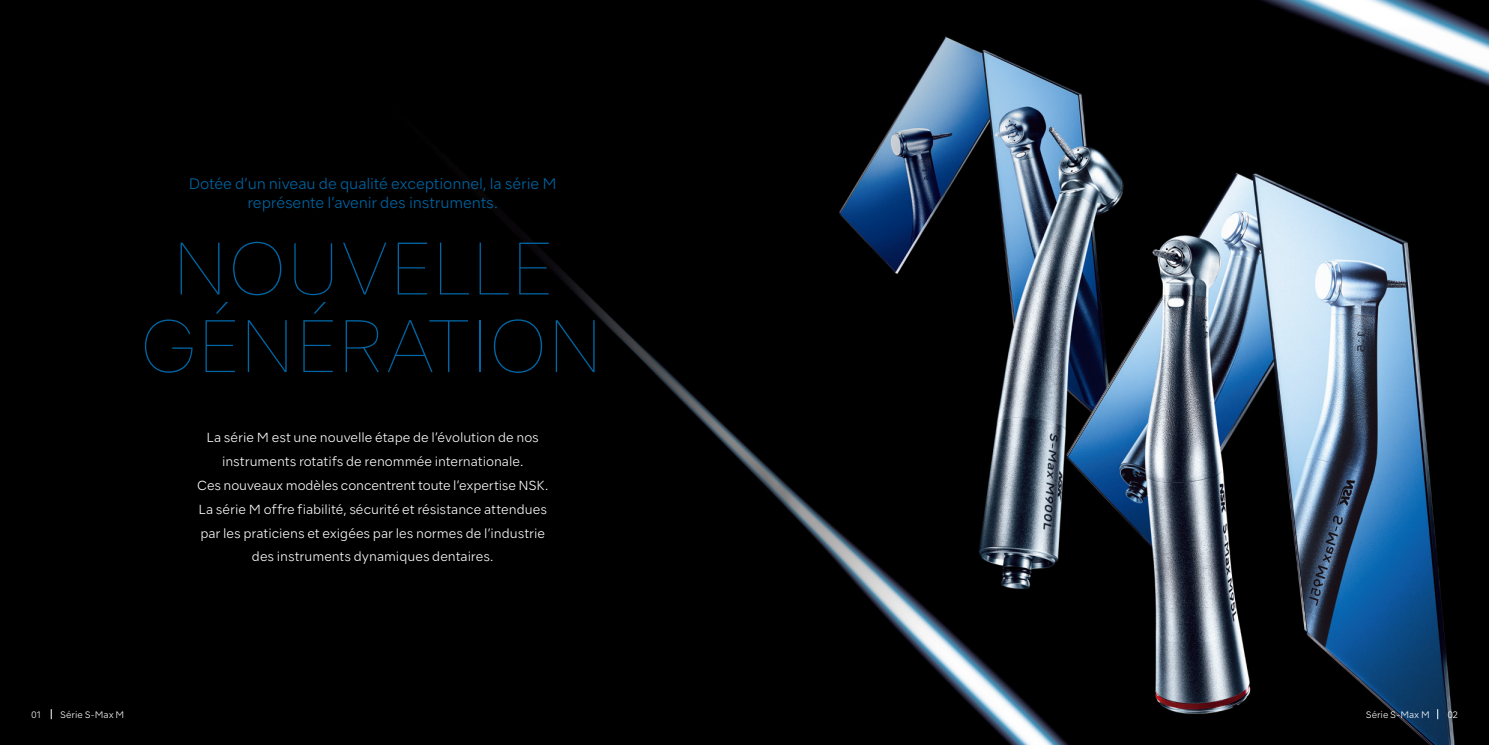
<style>
.page{position:relative;width:1489px;height:745px;background:#fff}
.page>*{position:absolute;margin:0;border:0;box-sizing:border-box;transform-origin:0 0}
.t1{font:200 70px/77.5px "NSKTSRE";letter-spacing:-.005em;color:#0066a5;text-align:center}
.t2{font:300 14.38px/18.8px "NSKTSRE";letter-spacing:-.01em;color:#0066a5;text-align:center}
.t3{font:300 12.38px/23.8px "NSKTSRE";color:#fff;text-align:center}
.t4{font:300 8.88px "NSKTSRE";color:#fff}
</style>
<div class="page">
<img style="left:0;top:0;width:1488px;height:744px">
<p class="t2" style="left:189px;top:174px;width:369px">Dotée d’un niveau de qualité exceptionnel, la série M représente l’avenir des instruments.</p>
<h1 class="t1" style="left:140px;top:229px;width:465px">NOUVELLE<br>GÉNÉRATION</h1>
<p class="t3" style="left:197px;top:425px;width:352px">La série M est une nouvelle étape de l’évolution de nos instruments rotatifs de renommée internationale.<br>Ces nouveaux modèles concentrent toute l’expertise NSK.<br>La série M offre fiabilité, sécurité et résistance attendues par les praticiens et exigées par les normes de l’industrie des instruments dynamiques dentaires.</p>
<p class="t4" style="left:31px;top:707px;width:12px">01</p>
<p class="t4" style="left:60px;top:707px;width:66px">Série S-Max M</p>
<p class="t4" style="left:1365px;top:707px;width:66px">Série S-Max M</p>
<p class="t4" style="left:1447px;top:707px;width:12px">02</p>
</div>
